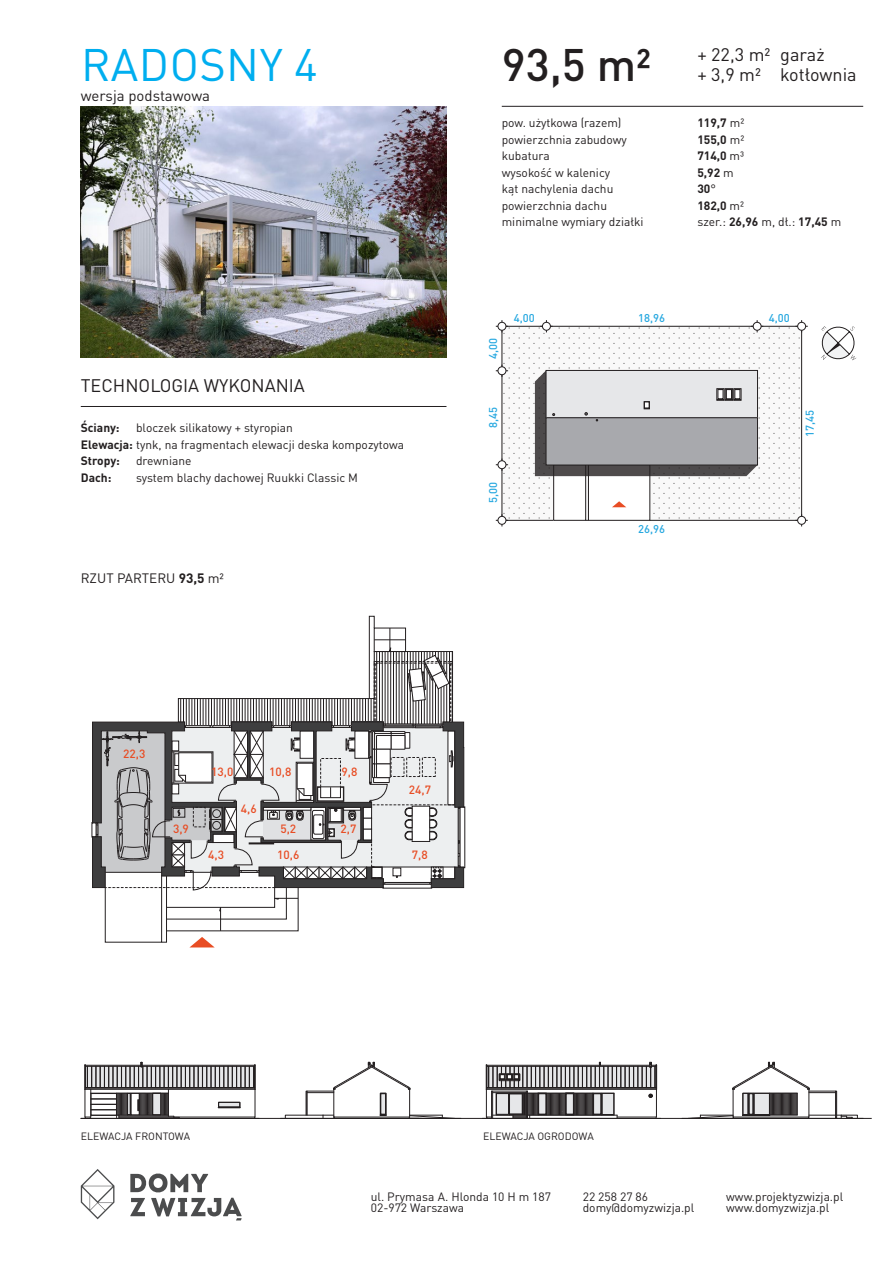
<style>
.page{position:relative;width:893px;height:1263px;background:#fff}
.page>*{position:absolute;margin:0;border:0;box-sizing:border-box;transform-origin:0 0}
.t1{font:45px "DIN Pro";letter-spacing:.01em;color:#00aeef}
.t2{font:500 45px "DIN Pro";color:#231f20}
.t3{font:18px "DIN Pro";color:#231f20}
.t4{font:15px "DIN Pro";color:#231f20}
.t5{font:13.5px "DIN Pro";color:#231f20}
.t6{font:12px "DIN Pro";color:#231f20}
.t7{font:700 12px "DIN Pro";color:#231f20}
.t8{font:500 11.85px "DIN Pro";color:#e84d24}
.t9{font:500 11.25px "DIN Pro";color:#27a8e0}
.t10{font:10.5px "DIN Pro";letter-spacing:-.005em;color:#231f20}
.s1{font-weight:700}
.s2{font-weight:400}
</style>
<div class="page">
<hr style="left:81px;top:406px;width:365px;height:1px;background:#231f20">
<hr style="left:81px;top:1118px;width:791px;height:1px;background:#231f20">
<hr style="left:502px;top:106px;width:361px;height:1px;background:#231f20">
<img style="left:81px;top:106px;width:365px;height:251px">
<svg style="left:92px;top:616px;width:373px;height:331px"></svg>
<svg style="left:821px;top:326px;width:35px;height:34px"></svg>
<svg style="left:504px;top:328px;width:296px;height:190px"></svg>
<div style="left:502px;top:326px;width:300px;height:194px;border:1px solid #231f20"></div>
<div style="left:554px;top:465px;width:32px;height:55px;background:#fff"></div>
<div style="left:554px;top:465px;width:32px;height:55px;border:1px solid #231f20"></div>
<div style="left:588px;top:465px;width:62px;height:55px;background:#fff"></div>
<div style="left:588px;top:465px;width:62px;height:55px;border:1px solid #231f20"></div>
<svg style="left:496px;top:320px;width:12px;height:12px"></svg>
<div style="left:498px;top:322px;width:8px;height:8px;background:#fff;border-radius:50%"></div>
<div style="left:498px;top:322px;width:8px;height:8px;border:1px solid #231f20;border-radius:50%"></div>
<svg style="left:795px;top:320px;width:13px;height:12px"></svg>
<div style="left:798px;top:322px;width:8px;height:8px;background:#fff;border-radius:50%"></div>
<div style="left:797px;top:322px;width:9px;height:8px;border:1px solid #231f20;border-radius:50%"></div>
<svg style="left:496px;top:514px;width:12px;height:12px"></svg>
<div style="left:498px;top:516px;width:8px;height:8px;background:#fff;border-radius:50%"></div>
<div style="left:498px;top:516px;width:8px;height:8px;border:1px solid #231f20;border-radius:50%"></div>
<svg style="left:496px;top:459px;width:12px;height:12px"></svg>
<div style="left:498px;top:461px;width:8px;height:8px;background:#fff;border-radius:50%"></div>
<div style="left:498px;top:461px;width:8px;height:8px;border:1px solid #231f20;border-radius:50%"></div>
<svg style="left:496px;top:365px;width:12px;height:12px"></svg>
<div style="left:498px;top:367px;width:8px;height:8px;background:#fff;border-radius:50%"></div>
<div style="left:498px;top:367px;width:8px;height:8px;border:1px solid #231f20;border-radius:50%"></div>
<svg style="left:795px;top:514px;width:13px;height:12px"></svg>
<div style="left:798px;top:516px;width:8px;height:8px;background:#fff;border-radius:50%"></div>
<div style="left:797px;top:516px;width:9px;height:8px;border:1px solid #231f20;border-radius:50%"></div>
<svg style="left:751px;top:320px;width:12px;height:12px"></svg>
<div style="left:753px;top:322px;width:8px;height:8px;background:#fff;border-radius:50%"></div>
<div style="left:753px;top:322px;width:8px;height:8px;border:1px solid #231f20;border-radius:50%"></div>
<svg style="left:540px;top:320px;width:13px;height:12px"></svg>
<div style="left:542px;top:322px;width:8px;height:8px;background:#fff;border-radius:50%"></div>
<div style="left:542px;top:322px;width:8px;height:8px;border:1px solid #231f20;border-radius:50%"></div>
<svg style="left:612px;top:501px;width:14px;height:6px"></svg>
<svg style="left:535px;top:370px;width:222px;height:106px;background:#afafb2"></svg>
<svg style="left:85px;top:1062px;width:171px;height:56px"></svg>
<svg style="left:285px;top:1062px;width:170px;height:56px"></svg>
<svg style="left:486px;top:1062px;width:171px;height:56px"></svg>
<svg style="left:688px;top:1062px;width:169px;height:56px"></svg>
<hr style="left:700px;top:1115px;width:33px;height:1px;background:#231f20">
<svg style="left:130px;top:1173px;width:112px;height:47px"></svg>
<svg style="left:81px;top:1169px;width:33px;height:50px"></svg>
<p class="t1" style="left:81px;top:29px;width:238px">RADOSNY 4</p>
<p class="t2" style="left:502px;top:28px;width:151px">93,5 m²</p>
<p class="t3" style="left:697px;top:41px;width:129px">+ 22,3 m² garaż</p>
<p class="t3" style="left:697px;top:60px;width:161px">+ 3,9 m² kotłownia</p>
<p class="t4" style="left:81px;top:84px;width:131px">wersja podstawowa</p>
<p class="t3" style="left:81px;top:372px;width:226px">TECHNOLOGIA WYKONANIA</p>
<p class="t7" style="left:81px;top:418px;width:40px">Ściany:</p>
<p class="t6" style="left:136px;top:418px;width:158px">bloczek silikatowy + styropian</p>
<p class="t6" style="left:81px;top:435px;width:325px"><span class="s1">Elewacja:</span> tynk, na fragmentach elewacji deska kompozytowa</p>
<p class="t7" style="left:81px;top:451px;width:41px">Stropy:</p>
<p class="t6" style="left:136px;top:451px;width:57px">drewniane</p>
<p class="t7" style="left:81px;top:467px;width:32px">Dach:</p>
<p class="t6" style="left:136px;top:468px;width:223px">system blachy dachowej Ruukki Classic M</p>
<p class="t5" style="left:81px;top:567px;width:145px">RZUT PARTERU <span class="s1">93,5</span> m²</p>
<p class="t6" style="left:502px;top:114px;width:121px">pow. użytkowa (razem)</p>
<p class="t7" style="left:697px;top:113px;width:48px">119,7 <span class="s2">m²</span></p>
<p class="t6" style="left:502px;top:130px;width:127px">powierzchnia zabudowy</p>
<p class="t7" style="left:697px;top:130px;width:48px">155,0 <span class="s2">m²</span></p>
<p class="t6" style="left:502px;top:147px;width:49px">kubatura</p>
<p class="t7" style="left:697px;top:146px;width:48px">714,0 <span class="s2">m³</span></p>
<p class="t6" style="left:502px;top:163px;width:110px">wysokość w kalenicy</p>
<p class="t7" style="left:697px;top:163px;width:38px">5,92 <span class="s2">m</span></p>
<p class="t6" style="left:502px;top:180px;width:113px">kąt nachylenia dachu</p>
<p class="t7" style="left:697px;top:179px;width:20px">30<span class="s2">°</span></p>
<p class="t6" style="left:502px;top:196px;width:107px">powierzchnia dachu</p>
<p class="t7" style="left:697px;top:196px;width:48px">182,0 <span class="s2">m²</span></p>
<p class="t6" style="left:502px;top:213px;width:143px">minimalne wymiary działki</p>
<p class="t6" style="left:697px;top:213px;width:145px">szer.: <span class="s1">26,96</span> m, dł.: <span class="s1">17,45</span> m</p>
<p class="t9" style="left:484px;top:359px;width:23px;rotate:-90deg">4,00</p>
<p class="t9" style="left:514px;top:309px;width:23px">4,00</p>
<p class="t9" style="left:638px;top:309px;width:29px">18,96</p>
<p class="t9" style="left:769px;top:309px;width:23px">4,00</p>
<p class="t9" style="left:484px;top:428px;width:23px;rotate:-90deg">8,45</p>
<p class="t9" style="left:800px;top:437px;width:29px;rotate:-90deg">17,45</p>
<p class="t9" style="left:484px;top:503px;width:23px;rotate:-90deg">5,00</p>
<p class="t9" style="left:638px;top:519px;width:29px">26,96</p>
<p class="t8" style="left:123px;top:744px;width:24px">22,3</p>
<p class="t8" style="left:211px;top:762px;width:24px">13,0</p>
<p class="t8" style="left:269px;top:762px;width:24px">10,8</p>
<p class="t8" style="left:341px;top:762px;width:17px">9,8</p>
<p class="t8" style="left:241px;top:799px;width:17px">4,6</p>
<p class="t8" style="left:173px;top:819px;width:17px">3,9</p>
<p class="t8" style="left:280px;top:819px;width:17px">5,2</p>
<p class="t8" style="left:341px;top:819px;width:17px">2,7</p>
<p class="t8" style="left:409px;top:780px;width:24px">24,7</p>
<p class="t8" style="left:208px;top:845px;width:17px">4,3</p>
<p class="t8" style="left:277px;top:845px;width:24px">10,6</p>
<p class="t8" style="left:412px;top:845px;width:17px">7,8</p>
<p class="t10" style="left:81px;top:1127px;width:111px">ELEWACJA FRONTOWA</p>
<p class="t10" style="left:483px;top:1127px;width:112px">ELEWACJA OGRODOWA</p>
<p class="t6" style="left:371px;top:1187px;width:182px">ul. Prymasa A. Hlonda 10 H m 187</p>
<p class="t6" style="left:371px;top:1198px;width:95px">02-972 Warszawa</p>
<p class="t6" style="left:583px;top:1187px;width:67px">22 258 27 86</p>
<p class="t6" style="left:583px;top:1198px;width:113px">domy@domyzwizja.pl</p>
<p class="t6" style="left:726px;top:1187px;width:118px">www.projektyzwizja.pl</p>
<p class="t6" style="left:726px;top:1198px;width:105px">www.domyzwizja.pl</p>
</div>
